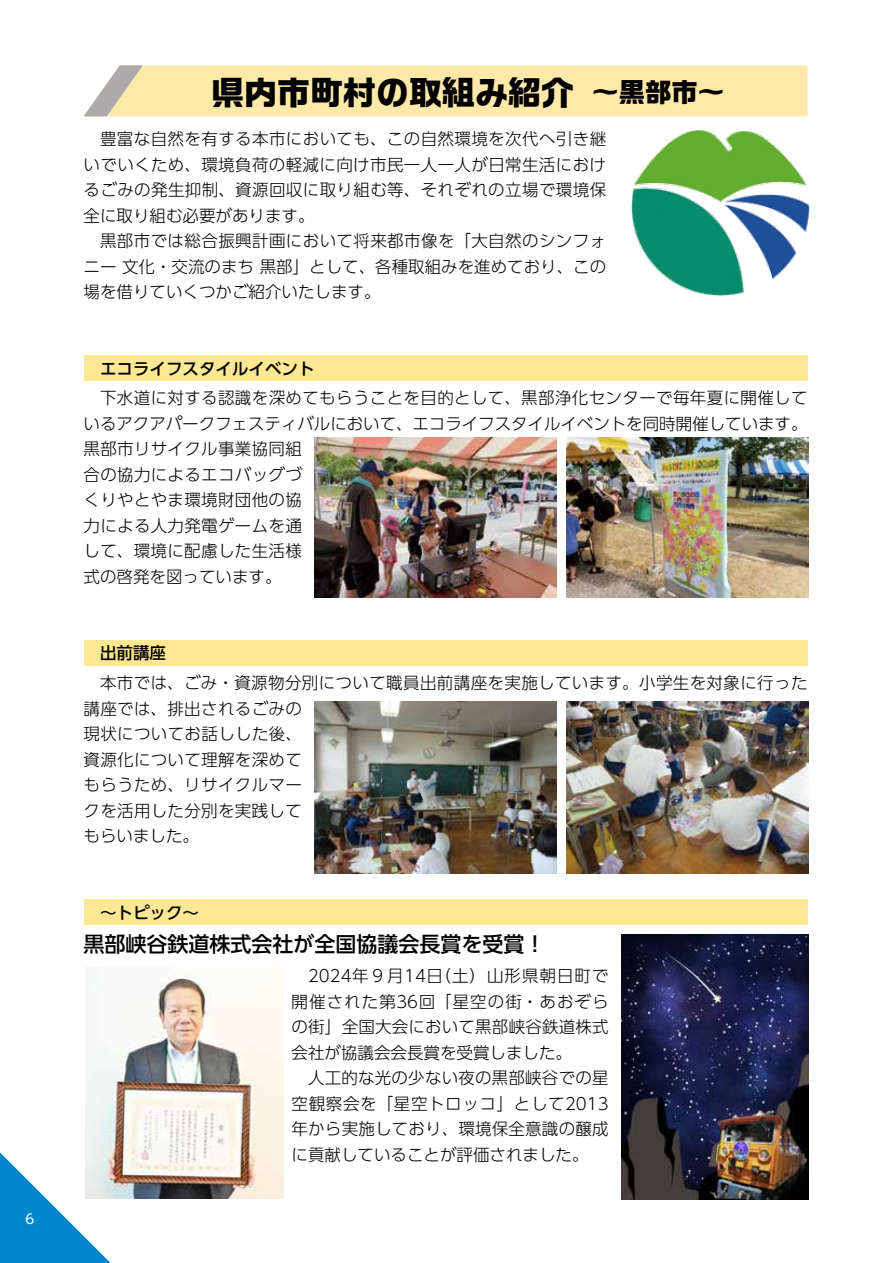
<style>
.page{position:relative;width:893px;height:1263px;background:#fff}
.page>*{position:absolute;margin:0;border:0;box-sizing:border-box;transform-origin:0 0}
.t1{font:700 33px "Ro G San Srf Std";color:#000}
.t2{font:500 21px "UD Shin Go Pro";color:#000}
.t3{font:300 16.5px/25.5px "UD Shin Go Pro";letter-spacing:.02em;color:#000;text-align:justify}
.t4{font:500 16.5px "UD Shin Go Pro";color:#000}
.t5{font:13.5px "UD Shin Go Pro";color:#fff}
.s1{font-size:26.4px}
</style>
<div class="page">
<svg style="left:84px;top:65px;width:723px;height:51px;background:#fce7ab"></svg>
<div style="left:84px;top:356px;width:723px;height:25px;background:#ffe893"></div>
<div style="left:84px;top:641px;width:723px;height:25px;background:#ffe893"></div>
<div style="left:84px;top:900px;width:723px;height:25px;background:#ffe893"></div>
<img style="left:632px;top:131px;width:178px;height:165px">
<img style="left:85px;top:967px;width:198px;height:231px">
<img style="left:621px;top:934px;width:188px;height:265px">
<img style="left:566px;top:438px;width:243px;height:159px">
<img style="left:566px;top:701px;width:243px;height:172px">
<img style="left:315px;top:438px;width:242px;height:159px">
<img style="left:315px;top:701px;width:242px;height:172px">
<svg style="left:0;top:1140px;width:123px;height:123px"></svg>
<p class="t5" style="left:26px;top:1208px;width:10px">6</p>
<h1 class="t1" style="left:211px;top:69px;width:514px">県内市町村の取組み紹介 <span class="s1">～黒部市～</span></h1>
<p class="t3" style="left:84px;top:125px;width:524px;text-indent:16px">豊富な自然を有する本市においても、この自然環境を次代へ引き継いでいくため、環境負荷の軽減に向け市民一人一人が日常生活におけるごみの発生抑制、資源回収に取り組む等、それぞれの立場で環境保全に取り組む必要があります。</p>
<p class="t3" style="left:84px;top:227px;width:524px;text-indent:16px">黒部市では総合振興計画において将来都市像を「大自然のシンフォニー 文化・交流のまち 黒部」として、各種取組みを進めており、この場を借りていくつかご紹介いたします。</p>
<p class="t4" style="left:100px;top:355px;width:216px">エコライフスタイルイベント</p>
<p class="t3" style="left:84px;top:385px;width:726px;text-align:left;text-indent:16px">下水道に対する認識を深めてもらうことを目的として、黒部浄化センターで毎年夏に開催しているアクアパークフェスティバルにおいて、エコライフスタイルイベントを同時開催しています。黒部市リサイクル事業協同組<br>合の協力によるエコバッグづ<br>くりやとやま環境財団他の協<br>力による人力発電ゲームを通<br>して、環境に配慮した生活様<br>式の啓発を図っています。</p>
<p class="t4" style="left:100px;top:640px;width:67px">出前講座</p>
<p class="t3" style="left:84px;top:669px;width:725px;text-align:left;text-indent:16px">本市では、ごみ・資源物分別について職員出前講座を実施しています。小学生を対象に行った講座では、排出されるごみの<br>現状についてお話しした後、<br>資源化について理解を深めて<br>もらうため、リサイクルマー<br>クを活用した分別を実践して<br>もらいました。</p>
<p class="t4" style="left:100px;top:899px;width:100px">～トピック～</p>
<p class="t2" style="left:84px;top:927px;width:463px">黒部峡谷鉄道株式会社が全国協議会長賞を受賞！</p>
<p class="t3" style="left:292px;top:963px;width:319px;text-indent:16px">2024年９月14日（土）山形県朝日町で開催された第36回「星空の街・あおぞらの街」全国大会において黒部峡谷鉄道株式会社が協議会会長賞を受賞しました。</p>
<p class="t3" style="left:292px;top:1065px;width:319px;text-indent:16px">人工的な光の少ない夜の黒部峡谷での星空観察会を「星空トロッコ」として2013年から実施しており、環境保全意識の醸成に貢献していることが評価されました。</p>
</div>
